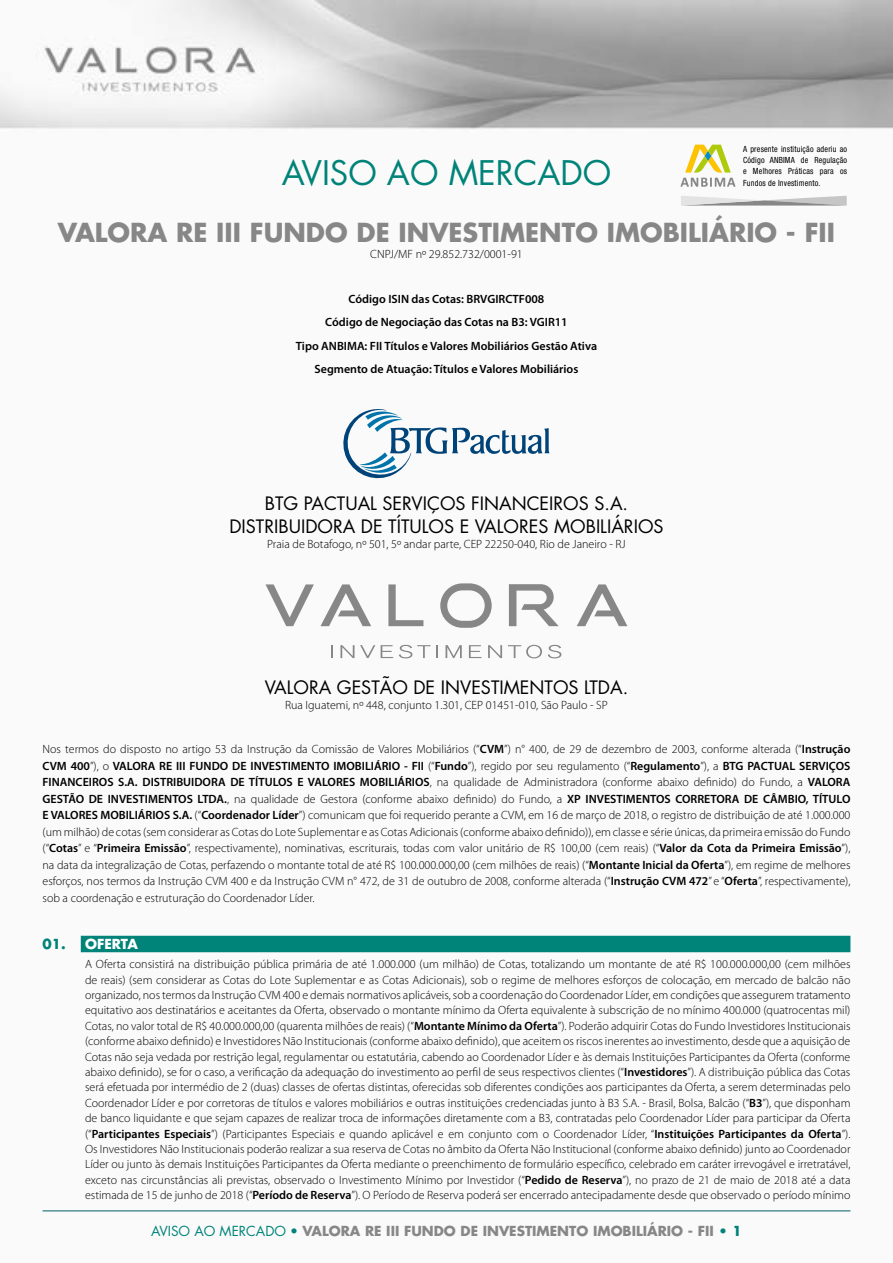
<style>
.page{position:relative;width:893px;height:1263px;background:#fff}
.page>*{position:absolute;margin:0;border:0;box-sizing:border-box;transform-origin:0 0}
.t1{font:33px "Futura";color:#008378}
.t2{font:700 25.5px "Futura";color:#878787}
.t3{font:18px/22.5px "Futura";color:#000;text-align:center}
.t4{font:700 13.5px "Futura";color:#878787}
.t5{font:700 13.5px "Futura";color:#fff}
.t6{font:300 12px/15.5px "Myriad Pro";color:#000;text-align:justify}
.t7{font:600 12px/23.5px "Myriad Pro";color:#000;text-align:center}
.t8{font:condensed 8.55px/11.2px "Helvetica Neue";letter-spacing:.025em;color:#000;text-align:justify;scale:.95 1}
.s1{font-weight:600}
.s2{color:#008378}
.s3{font-weight:400;color:#008378}
</style>
<div class="page">
<img style="left:0;top:0;width:893px;height:1212px">
<hr style="left:43px;top:1210px;width:807px;height:1px;background:#005d67">
<div style="left:81px;top:936px;width:769px;height:16px;background:#008378"></div>
<svg style="left:343px;top:409px;width:207px;height:69px"></svg>
<svg style="left:265px;top:584px;width:49px;height:42px"></svg>
<svg style="left:320px;top:584px;width:51px;height:42px"></svg>
<svg style="left:577px;top:584px;width:50px;height:42px"></svg>
<svg style="left:388px;top:584px;width:35px;height:42px"></svg>
<svg style="left:440px;top:583px;width:52px;height:45px"></svg>
<svg style="left:509px;top:584px;width:50px;height:42px"></svg>
<svg style="left:331px;top:645px;width:2px;height:13px"></svg>
<svg style="left:340px;top:645px;width:14px;height:13px"></svg>
<svg style="left:360px;top:645px;width:15px;height:13px"></svg>
<svg style="left:381px;top:645px;width:12px;height:13px"></svg>
<svg style="left:399px;top:645px;width:39px;height:13px"></svg>
<svg style="left:446px;top:645px;width:16px;height:13px"></svg>
<svg style="left:469px;top:645px;width:12px;height:13px"></svg>
<svg style="left:488px;top:645px;width:14px;height:13px"></svg>
<svg style="left:508px;top:645px;width:34px;height:13px"></svg>
<svg style="left:548px;top:645px;width:13px;height:13px"></svg>
<svg style="left:680px;top:145px;width:55px;height:42px"></svg>
<svg style="left:681px;top:196px;width:166px;height:10px"></svg>
<p class="t8" style="left:743px;top:143px;width:111px">A presente instituição aderiu ao Código ANBIMA de Regulação e Melhores Práticas para os Fundos de Investimento.</p>
<h1 class="t1" style="left:282px;top:150px;width:331px">AVISO AO MERCADO</h1>
<h2 class="t2" style="left:58px;top:214px;width:779px">VALORA RE III FUNDO DE INVESTIMENTO IMOBILIÁRIO - FII</h2>
<p class="t6" style="left:370px;top:246px;width:154px">CNPJ/MF nº 29.852.732/0001-91</p>
<p class="t7" style="left:296px;top:287px;width:303px">Código ISIN das Cotas: BRVGIRCTF008<br>Código de Negociação das Cotas na B3: VGIR11<br>Tipo ANBIMA: FII Títulos e Valores Mobiliários Gestão Ativa Segmento de Atuação: Títulos e Valores Mobiliários</p>
<h3 class="t3" style="left:229px;top:492px;width:436px">BTG PACTUAL SERVIÇOS FINANCEIROS S.A.<br>DISTRIBUIDORA DE TÍTULOS E VALORES MOBILIÁRIOS</h3>
<p class="t6" style="left:267px;top:536px;width:360px">Praia de Botafogo, nº 501, 5º andar parte, CEP 22250-040, Rio de Janeiro - RJ</p>
<h3 class="t3" style="left:265px;top:675px;width:365px">VALORA GESTÃO DE INVESTIMENTOS LTDA.</h3>
<p class="t6" style="left:285px;top:697px;width:324px">Rua Iguatemi, nº 448, conjunto 1.301, CEP 01451-010, São Paulo - SP</p>
<p class="t6" style="left:43px;top:741px;width:809px;line-height:16.5px">Nos termos do disposto no artigo 53 da Instrução da Comissão de Valores Mobiliários (“<span class="s1">CVM</span>”) n° 400, de 29 de dezembro de 2003, conforme alterada (“<span class="s1">Instrução CVM 400</span>”), o <span class="s1">VALORA RE III FUNDO DE INVESTIMENTO IMOBILIÁRIO - FII</span> (“<span class="s1">Fundo</span>”), regido por seu regulamento (“<span class="s1">Regulamento</span>”), a <span class="s1">BTG PACTUAL SERVIÇOS FINANCEIROS S.A. DISTRIBUIDORA DE TÍTULOS E VALORES MOBILIÁRIOS</span>, na qualidade de Administradora (conforme abaixo definido) do Fundo, a <span class="s1">VALORA GESTÃO DE INVESTIMENTOS LTDA.</span>, na qualidade de Gestora (conforme abaixo definido) do Fundo, a <span class="s1">XP INVESTIMENTOS CORRETORA DE CÂMBIO, TÍTULO E VALORES MOBILIÁRIOS S.A.</span> (“<span class="s1">Coordenador Líder</span>”) comunicam que foi requerido perante a CVM, em 16 de março de 2018, o registro de distribuição de até 1.000.000 (um milhão) de cotas (sem considerar as Cotas do Lote Suplementar e as Cotas Adicionais (conforme abaixo definido)), em classe e série únicas, da primeira emissão do Fundo (“<span class="s1">Cotas</span>” e “<span class="s1">Primeira Emissão</span>”, respectivamente), nominativas, escriturais, todas com valor unitário de R$ 100,00 (cem reais) (“<span class="s1">Valor da Cota da Primeira Emissão</span>”), na data da integralização de Cotas, perfazendo o montante total de até R$ 100.000.000,00 (cem milhões de reais) (“<span class="s1">Montante Inicial da Oferta</span>”), em regime de melhores esforços, nos termos da Instrução CVM 400 e da Instrução CVM n° 472, de 31 de outubro de 2008, conforme alterada (“<span class="s1">Instrução CVM 472</span>” e “<span class="s1">Oferta</span>”, respectivamente), sob a coordenação e estruturação do Coordenador Líder.</p>
<p class="t5" style="left:43px;top:934px;width:97px"><span class="s2">01.</span> OFERTA</p>
<p class="t6" style="left:85px;top:957px;width:767px">A Oferta consistirá na distribuição pública primária de até 1.000.000 (um milhão) de Cotas, totalizando um montante de até R$ 100.000.000,00 (cem milhões de reais) (sem considerar as Cotas do Lote Suplementar e as Cotas Adicionais), sob o regime de melhores esforços de colocação, em mercado de balcão não organizado, nos termos da Instrução CVM 400 e demais normativos aplicáveis, sob a coordenação do Coordenador Líder, em condições que assegurem tratamento equitativo aos destinatários e aceitantes da Oferta, observado o montante mínimo da Oferta equivalente à subscrição de no mínimo 400.000 (quatrocentas mil)<br>Cotas, no valor total de R$ 40.000.000,00 (quarenta milhões de reais) (“<span class="s1">Montante Mínimo da Oferta</span>”). Poderão adquirir Cotas do Fundo Investidores Institucionais (conforme abaixo definido) e Investidores Não Institucionais (conforme abaixo definido), que aceitem os riscos inerentes ao investimento, desde que a aquisição de Cotas não seja vedada por restrição legal, regulamentar ou estatutária, cabendo ao Coordenador Líder e às demais Instituições Participantes da Oferta (conforme abaixo definido), se for o caso, a verificação da adequação do investimento ao perfil de seus respectivos clientes (“<span class="s1">Investidores</span>”). A distribuição pública das Cotas será efetuada por intermédio de 2 (duas) classes de ofertas distintas, oferecidas sob diferentes condições aos participantes da Oferta, a serem determinadas pelo Coordenador Líder e por corretoras de títulos e valores mobiliários e outras instituições credenciadas junto à B3 S.A. - Brasil, Bolsa, Balcão (“<span class="s1">B3</span>”), que disponham de banco liquidante e que sejam capazes de realizar troca de informações diretamente com a B3, contratadas pelo Coordenador Líder para participar da Oferta (“<span class="s1">Participantes Especiais</span>”) (Participantes Especiais e quando aplicável e em conjunto com o Coordenador Líder, “<span class="s1">Instituições Participantes da Oferta</span>”).<br>Os Investidores Não Institucionais poderão realizar a sua reserva de Cotas no âmbito da Oferta Não Institucional (conforme abaixo definido) junto ao Coordenador Líder ou junto às demais Instituições Participantes da Oferta mediante o preenchimento de formulário específico, celebrado em caráter irrevogável e irretratável, exceto nas circunstâncias ali previstas, observado o Investimento Mínimo por Investidor (“<span class="s1">Pedido de Reserva</span>”), no prazo de 21 de maio de 2018 até a data estimada de 15 de junho de 2018 (“<span class="s1">Período de Reserva</span>”). O Período de Reserva poderá ser encerrado antecipadamente desde que observado o período mínimo</p>
<p class="t4" style="left:151px;top:1221px;width:592px"><span class="s3">AVISO AO MERCADO •</span> VALORA RE III FUNDO DE INVESTIMENTO IMOBILIÁRIO - FII <span class="s2">• 1</span></p>
</div>
